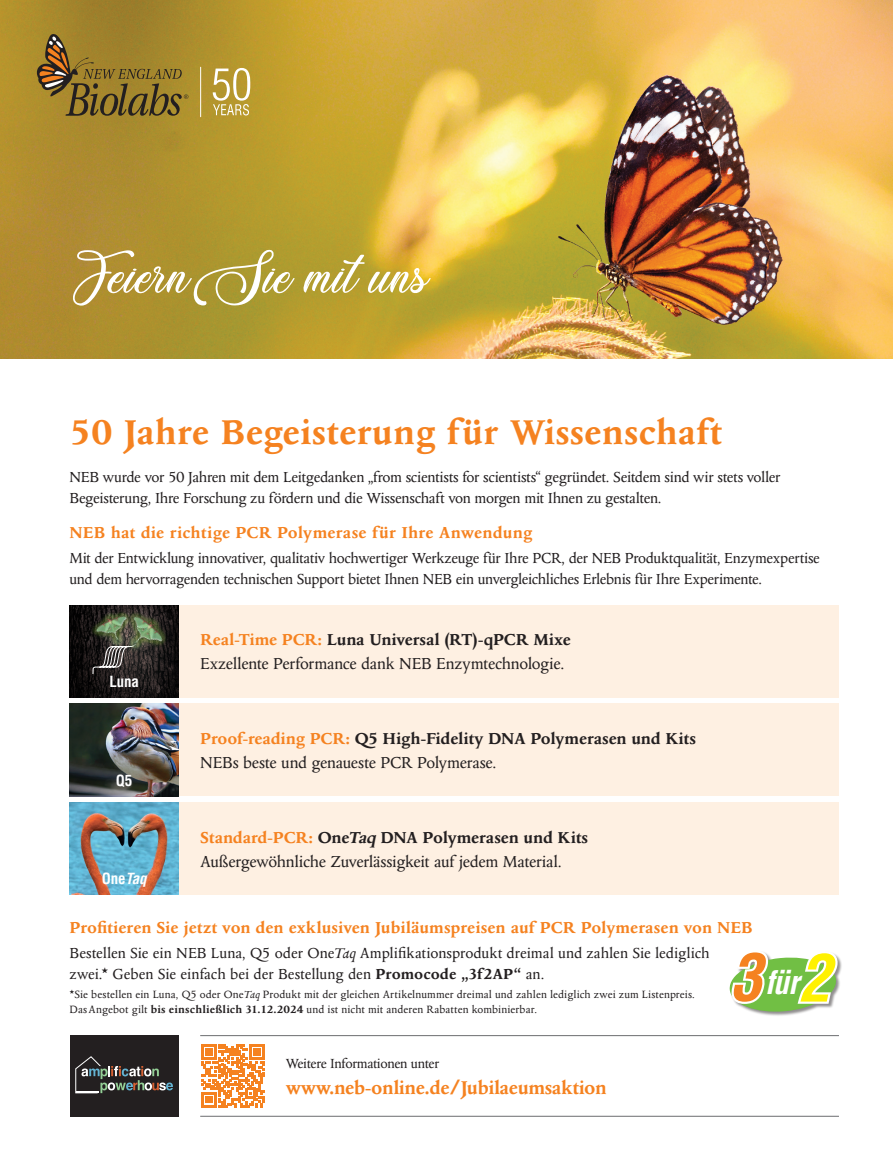
<style>
.page{position:relative;width:893px;height:1170px;background:#fff}
.page>*{position:absolute;margin:0;border:0;box-sizing:border-box;transform-origin:0 0}
.t1{font:54px "Weather Sunday Personal Use";color:#fff}
.t2{font:700 39px "Columbus MT Std";letter-spacing:.005em;color:#f58220}
.t3{font:italic 700 condensed 31.95px "Helvetica LT Std";color:#fff}
.t4{font:700 21px "Columbus MT Std";letter-spacing:-.02em;color:#f58220}
.t5{font:18px/24px "Columbus MT Std";letter-spacing:-.015em;color:#231f20}
.t6{font:700 18px "Columbus MT Std";letter-spacing:.005em;color:#f58220}
.t7{font:700 18px/24px "Columbus MT Std";letter-spacing:-.01em;color:#231f20}
.t8{font:16.5px/21px "Columbus MT Std";letter-spacing:-.015em;color:#231f20}
.t9{font:15px "Columbus MT Std";letter-spacing:-.02em;color:#231f20}
.t10{font:700 condensed 15px "Helvetica LT Std";letter-spacing:-.01em;color:#fff}
.t11{font:12px/15px "Columbus MT Std";letter-spacing:.01em;color:#231f20}
.s1{font-style:italic}
.s2{font-weight:700;color:#f58220}
.s3{font-weight:700}
.s4{color:#f58220}
.s5{font-weight:400}
.s6{font-weight:700;font-style:italic}
.s7{font-size:64.2px}
</style>
<div class="page">
<img style="left:0;top:0;width:893px;height:359px">
<hr style="left:200px;top:67px;width:1px;height:50px;background:#fff">
<svg style="left:213px;top:68px;width:37px;height:47px"></svg>
<svg style="left:37px;top:34px;width:151px;height:82px;background:#90742c"></svg>
<svg style="left:201px;top:1044px;width:63px;height:63px"></svg>
<div style="left:69px;top:802px;width:770px;height:92px;background:#fef0e2"></div>
<img style="left:69px;top:802px;width:110px;height:92px">
<div style="left:69px;top:605px;width:770px;height:92px;background:#fef0e2"></div>
<img style="left:69px;top:605px;width:110px;height:92px">
<img style="left:87px;top:605px;width:26px;height:44px">
<svg style="left:92px;top:613px;width:78px;height:75px;background:#302f2a"></svg>
<img style="left:113px;top:605px;width:63px;height:61px">
<hr style="left:200px;top:1035px;width:639px;height:1px;background:#6c6d70">
<hr style="left:200px;top:1115px;width:639px;height:1px;background:#6c6d70">
<div style="left:730px;top:950px;width:112px;height:66px;background:#231f20;opacity:.5"></div>
<svg style="left:729px;top:955px;width:108px;height:58px;background:#8ac26a"></svg>
<div style="left:69px;top:703px;width:770px;height:93px;background:#fef0e2"></div>
<img style="left:69px;top:703px;width:110px;height:93px">
<div style="left:70px;top:1034px;width:109px;height:81px;background:#231f20"></div>
<svg style="left:75px;top:1056px;width:98px;height:38px"></svg>
<h1 class="t1" style="left:69px;top:241px;width:360px">Feiern Sie mit uns</h1>
<h2 class="t2" style="left:69px;top:411px;width:654px">50 Jahre Begeisterung für Wissenschaft</h2>
<p class="t8" style="left:69px;top:467px;width:712px">NEB wurde vor 50 Jahren mit dem Leitgedanken „from scientists for scientists“ gegründet. Seitdem sind wir stets voller<br>Begeisterung, Ihre Forschung zu fördern und die Wissenschaft von morgen mit Ihnen zu gestalten.</p>
<p class="t6" style="left:69px;top:523px;width:464px">NEB hat die richtige PCR Polymerase für Ihre Anwendung</p>
<p class="t8" style="left:69px;top:548px;width:752px">Mit der Entwicklung innovativer, qualitativ hochwertiger Werkzeuge für Ihre PCR, der NEB Produktqualität, Enzymexpertise und dem hervorragenden technischen Support bietet Ihnen NEB ein unvergleichliches Erlebnis für Ihre Experimente.</p>
<p class="t10" style="left:109px;top:672px;width:31px">Luna</p>
<p class="t10" style="left:116px;top:770px;width:18px">Q5</p>
<p class="t10" style="left:102px;top:869px;width:46px">One<span class="s1">Taq</span></p>
<p class="t5" style="left:200px;top:628px;width:372px"><span class="s2">Real-Time PCR:</span> <span class="s3">Luna Universal (RT)-qPCR Mixe<br></span>Exzellente Performance dank NEB Enzymtechnologie.</p>
<p class="t7" style="left:200px;top:727px;width:497px"><span class="s4">Proof-reading PCR:</span> Q5 High-Fidelity DNA Polymerasen und Kits<br><span class="s5">NEBs beste und genaueste PCR Polymerase.</span></p>
<p class="t5" style="left:200px;top:825px;width:389px"><span class="s2">Standard-PCR:</span> <span class="s3">One</span><span class="s6">Taq</span> <span class="s3">DNA Polymerasen und Kits<br></span>Außergewöhnliche Zuverlässigkeit auf jedem Material.</p>
<p class="t6" style="left:69px;top:917px;width:685px">Profitieren Sie jetzt von den exklusiven Jubiläumspreisen auf PCR Polymerasen von NEB</p>
<p class="t8" style="left:69px;top:942px;width:642px">Bestellen Sie ein NEB Luna, Q5 oder One<span class="s1">Taq</span> Amplifikationsprodukt dreimal und zahlen Sie lediglich zwei.* Geben Sie einfach bei der Bestellung den <span class="s3">Promocode „3f2AP“</span> an.</p>
<p class="t11" style="left:69px;top:987px;width:627px">*Sie bestellen ein Luna, Q5 oder One<span class="s1">Taq</span> Produkt mit der gleichen Artikelnummer dreimal und zahlen lediglich zwei zum Listenpreis.<br>DasAngebot gilt <span class="s3">bis einschließlich 31.12.2024</span> und ist nicht mit anderen Rabatten kombinierbar.</p>
<h3 class="t3" style="left:730px;top:962px;width:102px"><span class="s7">3</span>für<span class="s7">2</span></h3>
<p class="t9" style="left:286px;top:1055px;width:155px">Weitere Informationen unter</p>
<p class="t4" style="left:286px;top:1075px;width:322px">www.neb-online.de/Jubilaeumsaktion</p>
</div>
